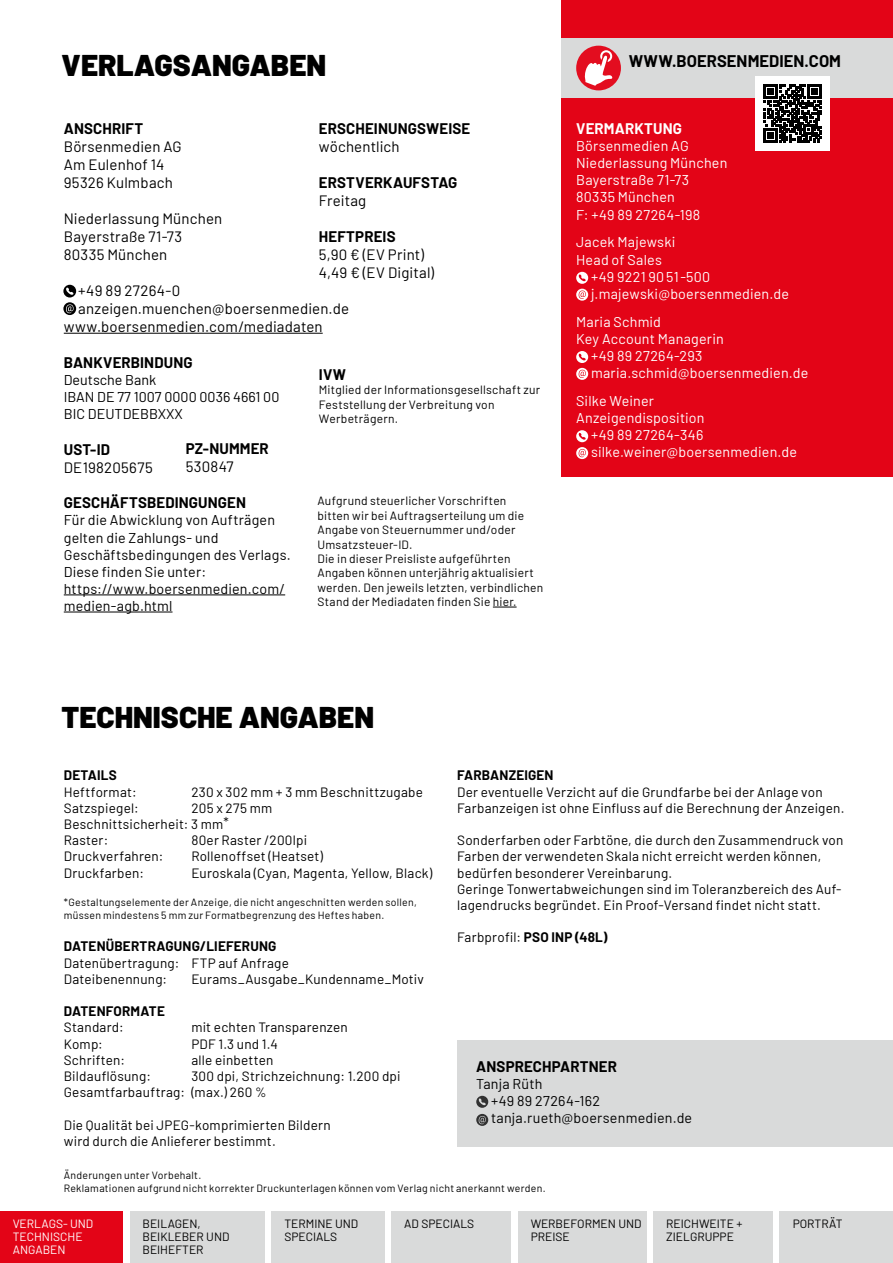
<style>
.page{position:relative;width:893px;height:1263px;background:#fff}
.page>*{position:absolute;margin:0;border:0;box-sizing:border-box;transform-origin:0 0}
.t1{font:900 30px "Barlow";color:#000}
.t2{font:700 16.5px "Barlow";letter-spacing:.005em;color:#000}
.t3{font:15px/18px "Barlow";letter-spacing:.01em;color:#000}
.t4{font:700 15px "Barlow";letter-spacing:.01em;color:#000}
.t5{font:700 15px "Barlow";letter-spacing:.01em;color:#fff}
.t6{font:14.25px/17.1px "Barlow";letter-spacing:.015em;color:#fff}
.t7{font:14.25px/17.1px "Barlow";letter-spacing:.015em;color:#000}
.t8{font:13.5px/16.2px "Barlow";letter-spacing:.015em;color:#000}
.t9{font:700 13.5px "Barlow";letter-spacing:.015em;color:#000}
.t10{font:12px/14.4px "Barlow";letter-spacing:.02em;color:#000}
.t11{font:12px/12.8px "Barlow";color:#000}
.t12{font:12px/12.8px "Barlow";color:#fff}
.t13{font:10.5px/12.6px "Barlow";letter-spacing:.025em;color:#000}
.s1{font-weight:700}
</style>
<div class="page">
<div style="left:130px;top:1212px;width:135px;height:51px;background:#d9dada"></div>
<div style="left:272px;top:1212px;width:113px;height:51px;background:#d9dada"></div>
<div style="left:392px;top:1212px;width:119px;height:51px;background:#d9dada"></div>
<div style="left:518px;top:1212px;width:129px;height:51px;background:#d9dada"></div>
<div style="left:653px;top:1212px;width:120px;height:51px;background:#d9dada"></div>
<div style="left:780px;top:1212px;width:113px;height:51px;background:#d9dada"></div>
<div style="left:0;top:1212px;width:123px;height:51px;background:#e30417"></div>
<hr style="left:64px;top:333px;width:259px;height:1px;background:#000">
<svg style="left:63px;top:285px;width:13px;height:12px"></svg>
<svg style="left:66px;top:287px;width:8px;height:8px"></svg>
<svg style="left:63px;top:302px;width:13px;height:13px"></svg>
<svg style="left:66px;top:304px;width:8px;height:9px"></svg>
<div style="left:457px;top:1040px;width:436px;height:106px;background:#d9dada"></div>
<svg style="left:476px;top:1096px;width:12px;height:12px"></svg>
<svg style="left:478px;top:1098px;width:8px;height:8px"></svg>
<svg style="left:476px;top:1114px;width:12px;height:12px"></svg>
<svg style="left:479px;top:1116px;width:7px;height:8px"></svg>
<div style="left:561px;top:0;width:332px;height:476px;background:#e30417"></div>
<div style="left:561px;top:38px;width:332px;height:60px;background:#d9dada"></div>
<svg style="left:576px;top:272px;width:12px;height:12px"></svg>
<svg style="left:578px;top:274px;width:8px;height:8px"></svg>
<svg style="left:576px;top:289px;width:12px;height:12px"></svg>
<svg style="left:576px;top:351px;width:12px;height:12px"></svg>
<svg style="left:578px;top:353px;width:8px;height:8px"></svg>
<svg style="left:576px;top:368px;width:12px;height:12px"></svg>
<svg style="left:576px;top:430px;width:12px;height:12px"></svg>
<svg style="left:578px;top:432px;width:8px;height:8px"></svg>
<svg style="left:576px;top:447px;width:12px;height:12px"></svg>
<div style="left:576px;top:46px;width:45px;height:44px;background:#e30d1f;border-radius:50%"></div>
<svg style="left:584px;top:50px;width:29px;height:36px"></svg>
<hr style="left:64px;top:594px;width:221px;height:1px;background:#000">
<hr style="left:64px;top:612px;width:109px;height:1px;background:#000">
<svg style="left:493px;top:607px;width:24px;height:1px"></svg>
<div style="left:755px;top:76px;width:75px;height:75px;background:#fff"></div>
<svg style="left:763px;top:84px;width:59px;height:59px"></svg>
<h1 class="t1" style="left:62px;top:43px;width:266px">VERLAGSANGABEN</h1>
<p class="t4" style="left:64px;top:118px;width:81px">ANSCHRIFT</p>
<p class="t3" style="left:64px;top:136px;width:120px">Börsenmedien AG<br>Am Eulenhof 14<br>95326 Kulmbach</p>
<p class="t3" style="left:64px;top:208px;width:160px">Niederlassung München<br>Bayerstraße 71-73<br>80335 München</p>
<p class="t3" style="left:78px;top:280px;width:104px">+49 89 27264-0</p>
<p class="t3" style="left:78px;top:298px;width:272px">anzeigen.muenchen@boersenmedien.de</p>
<p class="t3" style="left:64px;top:316px;width:260px">www.boersenmedien.com/mediadaten</p>
<p class="t4" style="left:64px;top:352px;width:130px">BANKVERBINDUNG</p>
<p class="t7" style="left:64px;top:370px;width:217px">Deutsche Bank<br>IBAN DE 77 1007 0000 0036 4661 00<br>BIC DEUTDEBBXXX</p>
<p class="t4" style="left:64px;top:439px;width:48px">UST-ID</p>
<p class="t3" style="left:64px;top:458px;width:91px">DE198205675</p>
<p class="t4" style="left:319px;top:118px;width:153px">ERSCHEINUNGSWEISE</p>
<p class="t3" style="left:319px;top:136px;width:82px">wöchentlich</p>
<p class="t4" style="left:319px;top:172px;width:140px">ERSTVERKAUFSTAG</p>
<p class="t3" style="left:319px;top:190px;width:49px">Freitag</p>
<p class="t4" style="left:319px;top:226px;width:78px">HEFTPREIS</p>
<p class="t3" style="left:319px;top:244px;width:117px">5,90 € (EV Print)<br>4,49 € (EV Digital)</p>
<p class="t4" style="left:319px;top:363px;width:29px">IVW</p>
<p class="t10" style="left:319px;top:382px;width:223px">Mitglied der Informationsgesellschaft zur<br>Feststellung der Verbreitung von<br>Werbeträgern.</p>
<p class="t4" style="left:186px;top:438px;width:85px">PZ-NUMMER</p>
<p class="t3" style="left:186px;top:457px;width:49px">530847</p>
<p class="t4" style="left:64px;top:492px;width:184px">GESCHÄFTSBEDINGUNGEN</p>
<p class="t7" style="left:64px;top:511px;width:228px">Für die Abwicklung von Aufträgen gelten die Zahlungs- und<br>Geschäftsbedingungen des Verlags.<br>Diese finden Sie unter: https://www.boersenmedien.com/ medien-agb.html</p>
<p class="t10" style="left:317px;top:493px;width:227px">Aufgrund steuerlicher Vorschriften<br>bitten wir bei Auftragserteilung um die Angabe von Steuernummer und/oder Umsatzsteuer-ID.<br>Die in dieser Preisliste aufgeführten Angaben können unterjährig aktualisiert werden. Den jeweils letzten, verbindlichen Stand der Mediadaten finden Sie hier.</p>
<p class="t2" style="left:629px;top:49px;width:214px">WWW.BOERSENMEDIEN.COM</p>
<p class="t5" style="left:576px;top:118px;width:107px">VERMARKTUNG</p>
<p class="t6" style="left:576px;top:136px;width:153px">Börsenmedien AG<br>Niederlassung München<br>Bayerstraße 71-73<br>80335 München<br>F: +49 89 27264-198</p>
<p class="t6" style="left:576px;top:233px;width:101px">Jacek Majewski</p>
<p class="t6" style="left:576px;top:250px;width:87px">Head of Sales</p>
<p class="t6" style="left:591px;top:267px;width:121px">+49 9221 9051-500</p>
<p class="t6" style="left:591px;top:284px;width:199px">j.majewski@boersenmedien.de</p>
<p class="t6" style="left:576px;top:312px;width:86px">Maria Schmid</p>
<p class="t6" style="left:576px;top:329px;width:149px">Key Account Managerin</p>
<p class="t6" style="left:591px;top:346px;width:113px">+49 89 27264-293</p>
<p class="t6" style="left:591px;top:363px;width:219px">maria.schmid@boersenmedien.de</p>
<p class="t6" style="left:576px;top:391px;width:79px">Silke Weiner</p>
<p class="t6" style="left:576px;top:408px;width:130px">Anzeigendisposition</p>
<p class="t6" style="left:591px;top:425px;width:114px">+49 89 27264-346</p>
<p class="t6" style="left:591px;top:442px;width:208px">silke.weiner@boersenmedien.de</p>
<h1 class="t1" style="left:62px;top:694px;width:314px">TECHNISCHE ANGABEN</h1>
<p class="t9" style="left:64px;top:765px;width:55px">DETAILS</p>
<p class="t8" style="left:64px;top:782px;width:74px">Heftformat:</p>
<p class="t8" style="left:191px;top:782px;width:233px">230 x 302 mm + 3 mm Beschnittzugabe</p>
<p class="t8" style="left:64px;top:799px;width:76px">Satzspiegel:</p>
<p class="t8" style="left:64px;top:799px;width:210px;text-indent:128px">205 x 275 mm<br>Beschnittsicherheit: 3 mm*<br>Raster:</p>
<p class="t8" style="left:191px;top:831px;width:117px">80er Raster /200lpi</p>
<p class="t8" style="left:64px;top:847px;width:101px">Druckverfahren:</p>
<p class="t8" style="left:191px;top:847px;width:133px">Rollenoffset (Heatset)</p>
<p class="t8" style="left:64px;top:863px;width:82px">Druckfarben:</p>
<p class="t8" style="left:191px;top:863px;width:242px">Euroskala (Cyan, Magenta, Yellow, Black)</p>
<p class="t13" style="left:64px;top:895px;width:355px">*Gestaltungselemente der Anzeige, die nicht angeschnitten werden sollen, müssen mindestens 5 mm zur Formatbegrenzung des Heftes haben.</p>
<p class="t9" style="left:64px;top:936px;width:214px">DATENÜBERTRAGUNG/LIEFERUNG</p>
<p class="t8" style="left:64px;top:953px;width:227px">Datenübertragung: FTP auf Anfrage<br>Dateibenennung:</p>
<p class="t8" style="left:191px;top:970px;width:234px">Eurams_Ausgabe_Kundenname_Motiv</p>
<p class="t9" style="left:457px;top:765px;width:98px">FARBANZEIGEN</p>
<p class="t8" style="left:457px;top:782px;width:389px">Der eventuelle Verzicht auf die Grundfarbe bei der Anlage von<br>Farbanzeigen ist ohne Einfluss auf die Berechnung der Anzeigen.</p>
<p class="t8" style="left:457px;top:831px;width:388px">Sonderfarben oder Farbtöne, die durch den Zusammendruck von Farben der verwendeten Skala nicht erreicht werden können, bedürfen besonderer Vereinbarung.<br>Geringe Tonwertabweichungen sind im Toleranzbereich des Auf&shy;lagendrucks begründet. Ein Proof-Versand findet nicht statt.</p>
<p class="t8" style="left:457px;top:928px;width:152px">Farbprofil: <span class="s1">PSO INP (48L)</span></p>
<p class="t9" style="left:64px;top:1001px;width:103px">DATENFORMATE</p>
<p class="t8" style="left:64px;top:1018px;width:62px">Standard:</p>
<p class="t8" style="left:191px;top:1018px;width:158px">mit echten Transparenzen</p>
<p class="t8" style="left:64px;top:1034px;width:41px">Komp:</p>
<p class="t8" style="left:191px;top:1034px;width:88px">PDF 1.3 und 1.4</p>
<p class="t8" style="left:64px;top:1051px;width:63px">Schriften:</p>
<p class="t8" style="left:191px;top:1051px;width:84px">alle einbetten</p>
<p class="t8" style="left:64px;top:1067px;width:89px">Bildauflösung:</p>
<p class="t4" style="left:476px;top:1055px;width:142px">ANSPRECHPARTNER</p>
<p class="t7" style="left:491px;top:1074px;width:203px;text-indent:-15px">Tanja Rüth<br>+49 89 27264-162 tanja.rueth@boersenmedien.de</p>
<p class="t8" style="left:64px;top:1067px;width:338px;text-indent:128px">300 dpi, Strichzeichnung: 1.200 dpi<br>Gesamtfarbauftrag: (max.) 260 %</p>
<p class="t8" style="left:64px;top:1115px;width:268px">Die Qualität bei JPEG-komprimierten Bildern wird durch die Anlieferer bestimmt.</p>
<p class="t13" style="left:64px;top:1168px;width:483px">Änderungen unter Vorbehalt.<br>Reklamationen aufgrund nicht korrekter Druckunterlagen können vom Verlag nicht anerkannt werden.</p>
<p class="t12" style="left:13px;top:1216px;width:82px">VERLAGS- UND</p>
<p class="t11" style="left:793px;top:1216px;width:51px">PORTRÄT</p>
<p class="t12" style="left:13px;top:1229px;width:71px">TECHNISCHE<br>ANGABEN</p>
<p class="t11" style="left:142px;top:1216px;width:88px">BEILAGEN,<br>BEIKLEBER UND<br>BEIHEFTER</p>
<p class="t11" style="left:284px;top:1216px;width:75px">TERMINE UND<br>SPECIALS</p>
<p class="t11" style="left:404px;top:1216px;width:71px">AD SPECIALS</p>
<p class="t11" style="left:531px;top:1216px;width:112px">WERBEFORMEN UND<br>PREISE</p>
<p class="t11" style="left:666px;top:1216px;width:78px">REICHWEITE +<br>ZIELGRUPPE</p>
</div>
